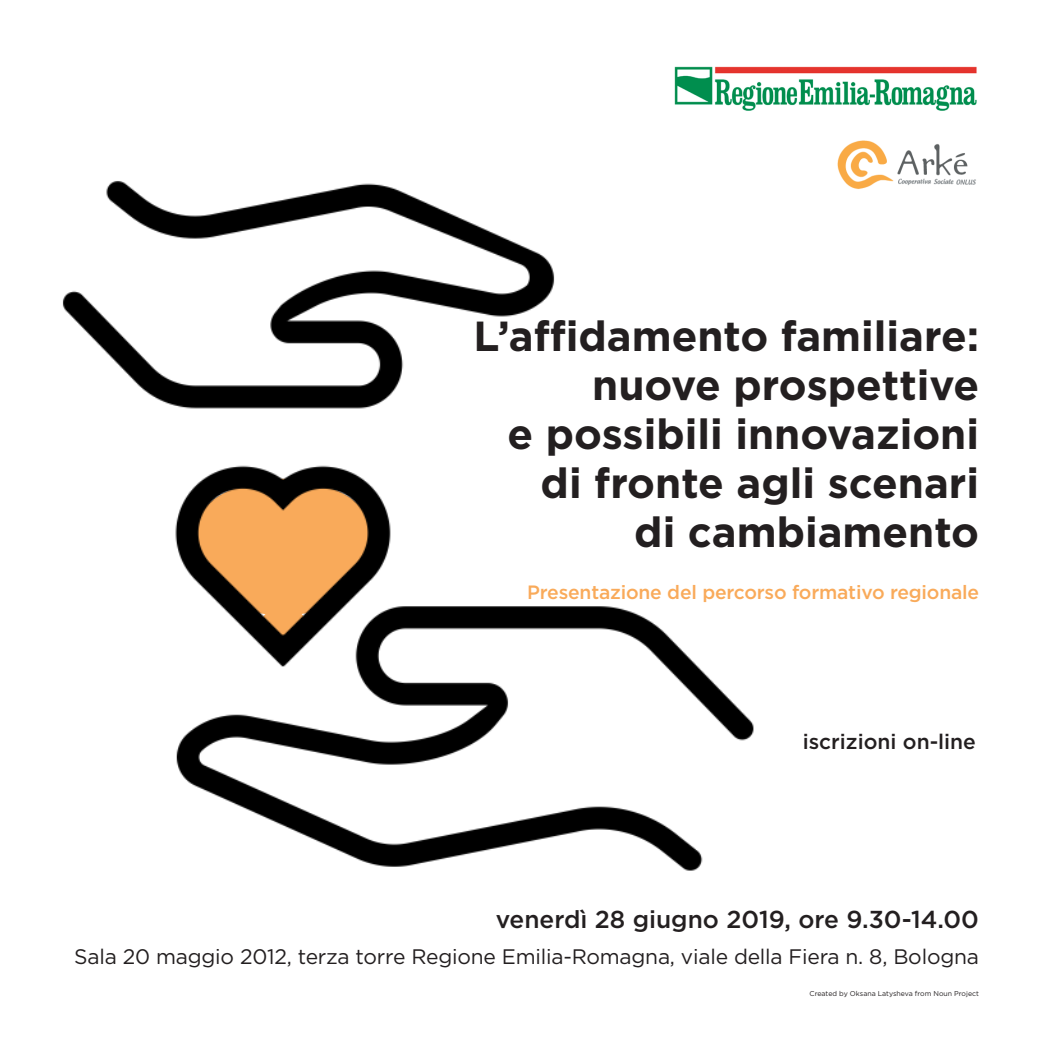
<style>
.page{position:relative;width:1042px;height:1042px;background:#fff}
.page>*{position:absolute;margin:0;border:0;box-sizing:border-box;transform-origin:0 0}
.t1{font:700 42px/49px "Gotham";color:#231f20;text-align:right}
.t2{font:500 24.5px "Gotham";color:#231f20}
.t3{font:21px "Gotham";letter-spacing:-.01em;color:#231f20}
.t4{font:500 21px "Gotham";color:#231f20}
.t5{font:500 19.25px "Gotham";letter-spacing:-.01em;color:#f9aa5a}
.t6{font:7px "Gotham";color:#231f20}
</style>
<div class="page">
<img style="left:837px;top:140px;width:139px;height:49px">
<img style="left:62px;top:181px;width:692px;height:690px">
<img style="left:674px;top:66px;width:303px;height:45px">
<p class="t1" style="left:473px;top:311px;width:507px">L’affidamento familiare: nuove prospettive<br>e possibili innovazioni di fronte agli scenari<br>di cambiamento</p>
<p class="t5" style="left:527px;top:580px;width:453px">Presentazione del percorso formativo regionale</p>
<p class="t4" style="left:803px;top:727px;width:175px">iscrizioni on-line</p>
<p class="t2" style="left:496px;top:903px;width:485px">venerdì 28 giugno 2019, ore 9.30-14.00</p>
<p class="t3" style="left:74px;top:943px;width:906px">Sala 20 maggio 2012, terza torre Regione Emilia-Romagna, viale della Fiera n. 8, Bologna</p>
<p class="t6" style="left:809px;top:989px;width:171px">Created by Oksana Latysheva from Noun Project</p>
</div>
